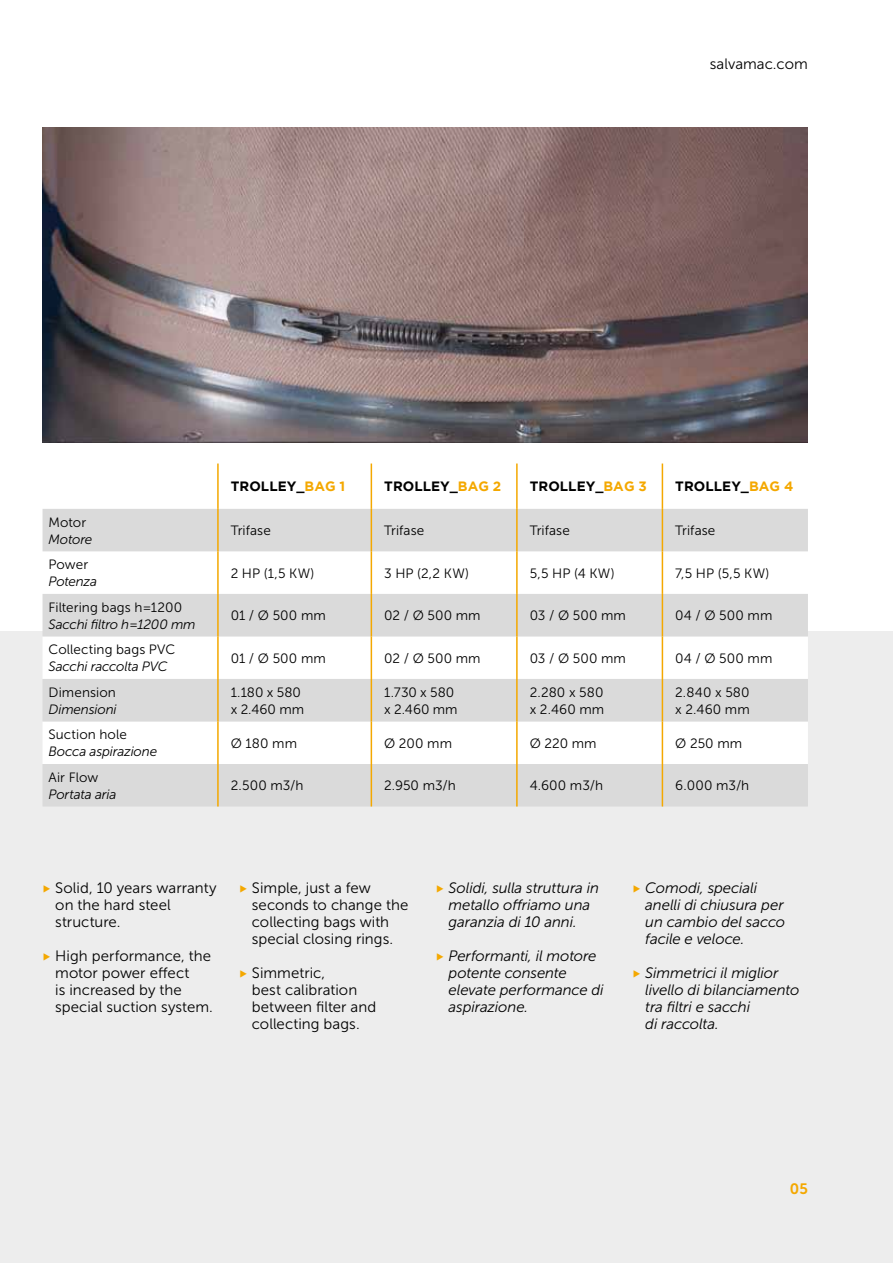
<style>
.page{position:relative;width:893px;height:1263px;background:#fff}
.page>*{position:absolute;margin:0;border:0;box-sizing:border-box;transform-origin:0 0}
.t1{font:italic 15px/17px "Museo Sans 300";letter-spacing:-.01em;color:#000}
.t2{font:15px/17px "Museo Sans 300";color:#000}
.t3{font:15px "Museo Sans 700";color:#f4a800}
.t4{font:13.5px/17px "Museo Sans 300";letter-spacing:.005em;color:#000}
.t5{font:italic 13.5px "Museo Sans 300";letter-spacing:-.015em;color:#000}
.t6{font:700 13.5px "Gotham";letter-spacing:.005em;color:#000}
.s1{color:#f4a800}
.s2{font-family:"PF Din Text Pro";font-weight:500;color:#f4a800}
.s3{font-family:"PF Din Text Pro";font-weight:500;font-style:normal;color:#f4a800}
</style>
<div class="page">
<div style="left:0;top:631px;width:893px;height:632px;background:#ededed"></div>
<svg style="left:43px;top:509px;width:765px;height:297px;fill:#dadada"></svg>
<hr style="left:217px;top:463px;width:2px;height:46px;background:#f4a800">
<hr style="left:371px;top:463px;width:1px;height:46px;background:#f4a800">
<hr style="left:516px;top:463px;width:2px;height:46px;background:#f4a800">
<hr style="left:217px;top:509px;width:2px;height:42px;background:#f4a800">
<hr style="left:371px;top:509px;width:1px;height:42px;background:#f4a800">
<hr style="left:516px;top:509px;width:2px;height:42px;background:#f4a800">
<hr style="left:217px;top:551px;width:2px;height:43px;background:#f4a800">
<hr style="left:371px;top:551px;width:1px;height:43px;background:#f4a800">
<hr style="left:516px;top:551px;width:2px;height:43px;background:#f4a800">
<hr style="left:217px;top:594px;width:2px;height:42px;background:#f4a800">
<hr style="left:371px;top:594px;width:1px;height:42px;background:#f4a800">
<hr style="left:516px;top:594px;width:2px;height:42px;background:#f4a800">
<hr style="left:217px;top:636px;width:2px;height:43px;background:#f4a800">
<hr style="left:371px;top:636px;width:1px;height:43px;background:#f4a800">
<hr style="left:516px;top:636px;width:2px;height:43px;background:#f4a800">
<hr style="left:217px;top:679px;width:2px;height:42px;background:#f4a800">
<hr style="left:371px;top:679px;width:1px;height:42px;background:#f4a800">
<hr style="left:516px;top:679px;width:2px;height:42px;background:#f4a800">
<hr style="left:217px;top:721px;width:2px;height:43px;background:#f4a800">
<hr style="left:371px;top:721px;width:1px;height:43px;background:#f4a800">
<hr style="left:516px;top:721px;width:2px;height:43px;background:#f4a800">
<hr style="left:217px;top:764px;width:2px;height:42px;background:#f4a800">
<hr style="left:371px;top:764px;width:1px;height:42px;background:#f4a800">
<hr style="left:516px;top:764px;width:2px;height:42px;background:#f4a800">
<hr style="left:662px;top:463px;width:1px;height:46px;background:#f4a800">
<hr style="left:662px;top:509px;width:1px;height:42px;background:#f4a800">
<hr style="left:662px;top:551px;width:1px;height:43px;background:#f4a800">
<hr style="left:662px;top:594px;width:1px;height:42px;background:#f4a800">
<hr style="left:662px;top:636px;width:1px;height:43px;background:#f4a800">
<hr style="left:662px;top:679px;width:1px;height:42px;background:#f4a800">
<hr style="left:662px;top:721px;width:1px;height:43px;background:#f4a800">
<hr style="left:662px;top:764px;width:1px;height:42px;background:#f4a800">
<img style="left:43px;top:128px;width:765px;height:314px">
<p class="t2" style="left:710px;top:56px;width:100px">salvamac.com</p>
<p class="t4" style="left:49px;top:514px;width:39px">Motor</p>
<p class="t5" style="left:49px;top:532px;width:45px">Motore</p>
<p class="t4" style="left:49px;top:556px;width:41px">Power</p>
<p class="t5" style="left:49px;top:574px;width:50px">Potenza</p>
<p class="t4" style="left:49px;top:599px;width:135px">Filtering bags h=1200</p>
<p class="t5" style="left:49px;top:617px;width:149px">Sacchi filtro h=1200 mm</p>
<p class="t4" style="left:49px;top:641px;width:128px">Collecting bags PVC</p>
<p class="t5" style="left:49px;top:659px;width:121px">Sacchi raccolta PVC</p>
<p class="t4" style="left:49px;top:684px;width:69px">Dimension</p>
<p class="t5" style="left:49px;top:702px;width:70px">Dimensioni</p>
<p class="t4" style="left:49px;top:726px;width:80px">Suction hole</p>
<p class="t5" style="left:49px;top:744px;width:110px">Bocca aspirazione</p>
<p class="t4" style="left:49px;top:769px;width:51px">Air Flow</p>
<p class="t5" style="left:49px;top:787px;width:69px">Portata aria</p>
<p class="t6" style="left:231px;top:478px;width:116px">TROLLEY_<span class="s1">BAG 1</span></p>
<p class="t6" style="left:384px;top:478px;width:119px">TROLLEY_<span class="s1">BAG 2</span></p>
<p class="t6" style="left:530px;top:478px;width:119px">TROLLEY_<span class="s1">BAG 3</span></p>
<p class="t6" style="left:675px;top:478px;width:120px">TROLLEY_<span class="s1">BAG 4</span></p>
<p class="t4" style="left:231px;top:522px;width:42px">Trifase</p>
<p class="t4" style="left:384px;top:522px;width:42px">Trifase</p>
<p class="t4" style="left:530px;top:522px;width:42px">Trifase</p>
<p class="t4" style="left:675px;top:522px;width:42px">Trifase</p>
<p class="t4" style="left:231px;top:565px;width:85px">2 HP (1,5 KW)</p>
<p class="t4" style="left:384px;top:565px;width:86px">3 HP (2,2 KW)</p>
<p class="t4" style="left:530px;top:565px;width:87px">5,5 HP (4 KW)</p>
<p class="t4" style="left:675px;top:565px;width:96px">7,5 HP (5,5 KW)</p>
<p class="t4" style="left:231px;top:607px;width:97px">01 / Ø 500 mm</p>
<p class="t4" style="left:384px;top:607px;width:98px">02 / Ø 500 mm</p>
<p class="t4" style="left:530px;top:607px;width:98px">03 / Ø 500 mm</p>
<p class="t4" style="left:675px;top:607px;width:99px">04 / Ø 500 mm</p>
<p class="t4" style="left:231px;top:650px;width:97px">01 / Ø 500 mm</p>
<p class="t4" style="left:384px;top:650px;width:98px">02 / Ø 500 mm</p>
<p class="t4" style="left:530px;top:650px;width:98px">03 / Ø 500 mm</p>
<p class="t4" style="left:675px;top:650px;width:99px">04 / Ø 500 mm</p>
<p class="t4" style="left:231px;top:684px;width:75px">1.180 x 580 x 2.460 mm</p>
<p class="t4" style="left:384px;top:684px;width:75px">1.730 x 580 x 2.460 mm</p>
<p class="t4" style="left:530px;top:684px;width:76px">2.280 x 580 x 2.460 mm</p>
<p class="t4" style="left:675px;top:684px;width:76px">2.840 x 580 x 2.460 mm</p>
<p class="t4" style="left:231px;top:735px;width:68px">Ø 180 mm</p>
<p class="t4" style="left:384px;top:735px;width:69px">Ø 200 mm</p>
<p class="t4" style="left:530px;top:735px;width:68px">Ø 220 mm</p>
<p class="t4" style="left:675px;top:735px;width:68px">Ø 250 mm</p>
<p class="t4" style="left:231px;top:777px;width:74px">2.500 m3/h</p>
<p class="t4" style="left:384px;top:777px;width:73px">2.950 m3/h</p>
<p class="t4" style="left:530px;top:777px;width:75px">4.600 m3/h</p>
<p class="t4" style="left:675px;top:777px;width:76px">6.000 m3/h</p>
<p class="t2" style="left:55px;top:879px;width:163px;text-indent:-13px"><span class="s2">‣</span> Solid, 10 years warranty on the hard steel structure.</p>
<p class="t2" style="left:55px;top:947px;width:159px;text-indent:-13px"><span class="s2">‣</span> High performance, the motor power effect<br>is increased by the special suction system.</p>
<p class="t2" style="left:252px;top:879px;width:158px;text-indent:-13px"><span class="s2">‣</span> Simple, just a few seconds to change the collecting bags with special closing rings.</p>
<p class="t2" style="left:252px;top:964px;width:126px;text-indent:-13px"><span class="s2">‣</span> Simmetric,<br>best calibration between filter and collecting bags.</p>
<p class="t1" style="left:449px;top:879px;width:152px;text-indent:-13px"><span class="s3">‣</span> Solidi, sulla struttura in metallo offriamo una garanzia di 10 anni.</p>
<p class="t1" style="left:449px;top:947px;width:157px;text-indent:-13px"><span class="s3">‣</span> Performanti, il motore potente consente elevate performance di aspirazione.</p>
<p class="t1" style="left:645px;top:879px;width:142px;text-indent:-13px"><span class="s3">‣</span> Comodi, speciali anelli di chiusura per un cambio del sacco facile e veloce.</p>
<p class="t1" style="left:645px;top:964px;width:156px;text-indent:-13px"><span class="s3">‣</span> Simmetrici il miglior livello di bilanciamento tra filtri e sacchi<br>di raccolta.</p>
<p class="t3" style="left:790px;top:1181px;width:19px">05</p>
</div>
